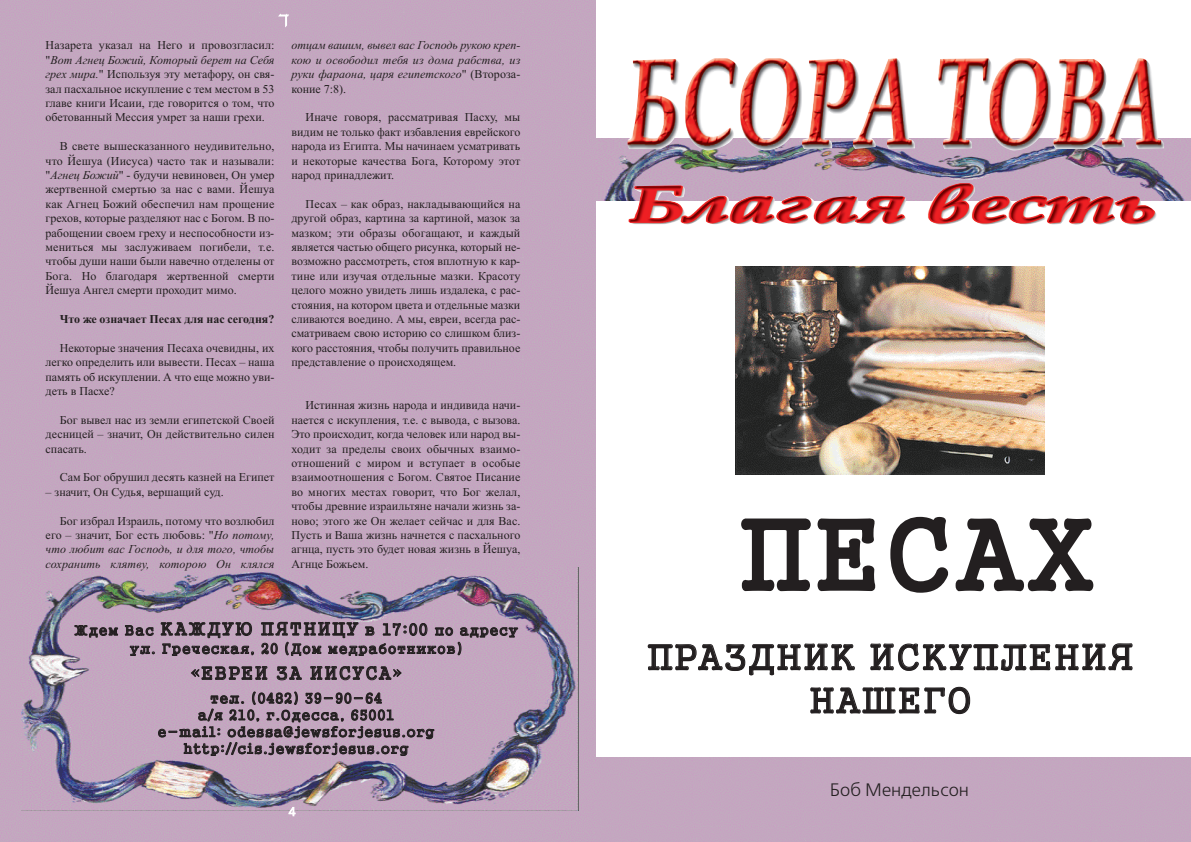
<style>
.page{position:relative;width:1191px;height:842px;background:#fff}
.page>*{position:absolute;margin:0;border:0;box-sizing:border-box;transform-origin:0 0}
.t1{font:100px "Gungsuh";color:#231f20}
.t2{font:36px/43.2px "Gungsuh";color:#231f20;text-align:center}
.t3{font:18px "Gungsuh";letter-spacing:.05em;color:#231f20}
.t4{font:18px "Free Set C";color:#231f20}
.t5{font:14px/16.8px "Gungsuh";letter-spacing:.05em;color:#231f20;text-align:center}
.t6{font:12px/14.4px "Times New Roman";color:#231f20;text-align:justify}
.t7{font:italic 12px/14.4px "Times New Roman";letter-spacing:.005em;color:#231f20;text-align:justify}
.t8{font:700 12px "Times New Roman";color:#231f20}
.t9{font:12px "Free Set C";color:#fff}
.s1{font-style:italic}
.s2{font-style:normal}
.s3{font-size:18px}
.s4{font-size:16px}
</style>
<div class="page">
<div style="left:595px;top:757px;width:596px;height:85px;background:#c3a7bf"></div>
<img style="left:595px;top:138px;width:596px;height:62px">
<img style="left:735px;top:267px;width:309px;height:207px">
<img style="left:0;top:0;width:595px;height:842px">
<svg style="left:278px;top:14px;width:11px;height:14px"></svg>
<img style="left:627px;top:58px;width:537px;height:92px">
<img style="left:628px;top:183px;width:529px;height:42px">
<img style="left:22px;top:567px;width:556px;height:243px">
<p class="t6" style="left:46px;top:38px;width:230px">Назарета указал на Него и провозгласил: "<span class="s1">Вот Агнец Божий, Который берет на Себя грех мира.</span>" Используя эту метафору, он свя&shy;зал пасхальное искупление с тем местом в 53 главе книги Исаии, где говорится о том, что обетованный Мессия умрет за наши грехи.</p>
<p class="t6" style="left:46px;top:139px;width:230px;text-indent:14px">В свете вышесказанного неудивительно, что Йешуа (Иисуса) часто так и называли: "<span class="s1">Агнец Божий</span>" - будучи невиновен, Он умер жертвенной смертью за нас с вами. Йешуа как Агнец Божий обеспечил нам прощение грехов, которые разделяют нас с Богом. В по&shy;рабощении своем греху и неспособности из&shy;мениться мы заслуживаем погибели, т.е. чтобы души наши были навечно отделены от Бога. Но благодаря жертвенной смерти Йешуа Ангел смерти проходит мимо.</p>
<p class="t8" style="left:60px;top:312px;width:216px">Что же означает Песах для нас сегодня?</p>
<p class="t6" style="left:46px;top:340px;width:230px;text-indent:14px">Некоторые значения Песаха очевидны, их легко определить или вывести. Песах – наша память об искуплении. А что еще можно уви&shy;деть в Пасхе?</p>
<p class="t6" style="left:46px;top:412px;width:230px;text-indent:14px">Бог вывел нас из земли египетской Своей десницей – значит, Он действительно силен спасать.</p>
<p class="t6" style="left:60px;top:470px;width:216px">Сам Бог обрушил десять казней на Египет</p>
<p class="t6" style="left:46px;top:484px;width:180px">– значит, Он Судья, вершащий суд.</p>
<p class="t7" style="left:46px;top:513px;width:230px;text-indent:14px"><span class="s2">Бог избрал Израиль, потому что возлюбил его – значит, Бог есть любовь: "</span>Но потому, что любит вас Господь, и для того, чтобы сохранить клятву, которою Он клялся</p>
<p class="t7" style="left:291px;top:38px;width:230px">отцам вашим, вывел вас Господь рукою креп&shy;кою и освободил тебя из дома рабства, из руки фараона, царя египетского<span class="s2">" (Второза&shy;коние 7:8).</span></p>
<p class="t6" style="left:291px;top:110px;width:230px;text-indent:14px">Иначе говоря, рассматривая Пасху, мы видим не только факт избавления еврейского народа из Египта. Мы начинаем усматривать и некоторые качества Бога, Которому этот народ принадлежит.</p>
<p class="t6" style="left:291px;top:196px;width:230px;text-indent:14px">Песах – как образ, накладывающийся на другой образ, картина за картиной, мазок за мазком; эти образы обогащают, и каждый является частью общего рисунка, который не&shy;возможно рассмотреть, стоя вплотную к кар&shy;тине или изучая отдельные мазки. Красоту целого можно увидеть лишь издалека, с рас&shy;стояния, на котором цвета и отдельные мазки сливаются воедино. А мы, евреи, всегда рас&shy;сматриваем свою историю со слишком близ&shy;кого расстояния, чтобы получить правильное представление о происходящем.</p>
<p class="t6" style="left:291px;top:398px;width:230px;text-indent:14px">Истинная жизнь народа и индивида начи&shy;нается с искупления, т.е. с вывода, с вызова.<br>Это происходит, когда человек или народ вы&shy;ходит за пределы своих обычных взаимо&shy;отношений с миром и вступает в особые взаимоотношения с Богом. Святое Писание во многих местах говорит, что Бог желал, чтобы древние израильтяне начали жизнь за&shy;ново; этого же Он желает сейчас и для Вас.<br>Пусть и Ваша жизнь начнется с пасхального агнца, пусть это будет новая жизнь в Йешуа, Агнце Божьем.</p>
<p class="t5" style="left:74px;top:621px;width:445px;line-height:18.2px">Ждем Вас <span class="s3">КАЖДУЮ ПЯТНИЦУ</span> <span class="s4">в 17:00</span> по адресу ул. Греческая, 20 (Дом медработников)</p>
<h3 class="t3" style="left:190px;top:663px;width:213px">«ЕВРЕИ ЗА ИИСУСА»</h3>
<p class="t5" style="left:158px;top:690px;width:278px">тел. (0482) 39-90-64<br>а/я 210, г.Одесса, 65001<br>e-mail: odessa@jewsforjesus.org http://cis.jewsforjesus.org</p>
<p class="t9" style="left:288px;top:805px;width:9px">4</p>
<h1 class="t1" style="left:738px;top:501px;width:360px">ПЕСАХ</h1>
<h2 class="t2" style="left:646px;top:635px;width:489px">ПРАЗДНИК ИСКУПЛЕНИЯ<br>НАШЕГО</h2>
<h3 class="t4" style="left:830px;top:779px;width:141px">Боб Мендельсон</h3>
</div>
